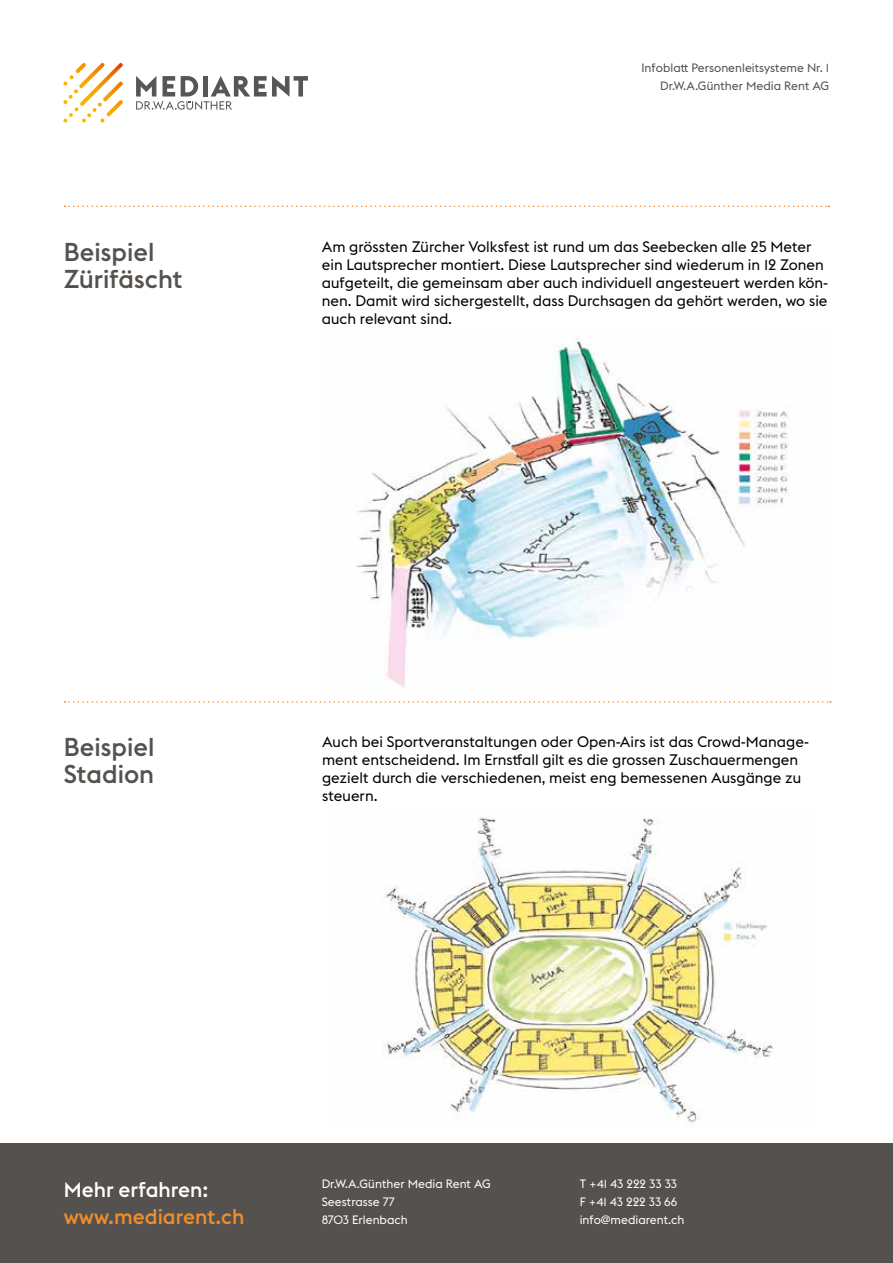
<style>
.page{position:relative;width:893px;height:1263px;background:#fff}
.page>*{position:absolute;margin:0;border:0;box-sizing:border-box;transform-origin:0 0}
.t1{font:500 25.5px/27px "Euclid Flex";color:#55514e}
.t2{font:500 21px "Euclid Flex";color:#f08e2c}
.t3{font:500 21px "Euclid Flex";color:#fff}
.t4{font:15px/18px "Euclid Flex";color:#000}
.t5{font:12px/18px "Euclid Flex";color:#fff}
.t6{font:12px/18px "Euclid Flex";color:#55514e;text-align:right}
</style>
<div class="page">
<div style="left:0;top:1143px;width:893px;height:120px;background:#55514e"></div>
<svg style="left:63px;top:63px;width:60px;height:59px"></svg>
<svg style="left:136px;top:76px;width:172px;height:34px"></svg>
<svg style="left:65px;top:206px;width:764px;height:1px"></svg>
<img style="left:356px;top:335px;width:433px;height:353px">
<img style="left:382px;top:817px;width:392px;height:306px">
<svg style="left:65px;top:701px;width:766px;height:2px"></svg>
<h1 class="t1" style="left:64px;top:239px;width:120px">Beispiel<br>Zürifäscht</h1>
<p class="t6" style="left:641px;top:59px;width:189px">Infoblatt Personenleitsysteme Nr. 1<br>Dr.W.A.Günther Media Rent AG</p>
<p class="t4" style="left:322px;top:238px;width:508px">Am grössten Zürcher Volksfest ist rund um das Seebecken alle 25 Meter ein Lautsprecher montiert. Diese Lautsprecher sind wiederum in 12 Zonen aufgeteilt, die gemeinsam aber auch individuell angesteuert werden kön&shy;nen. Damit wird sichergestellt, dass Durchsagen da gehört werden, wo sie auch relevant sind.</p>
<h1 class="t1" style="left:64px;top:734px;width:92px">Beispiel<br>Stadion</h1>
<p class="t4" style="left:322px;top:733px;width:488px">Auch bei Sportveranstaltungen oder Open-Airs ist das Crowd-Manage&shy;ment entscheidend. Im Ernstfall gilt es die grossen Zuschauermengen gezielt durch die verschiedenen, meist eng bemessenen Ausgänge zu steuern.</p>
<h2 class="t3" style="left:64px;top:1177px;width:146px">Mehr erfahren:</h2>
<h2 class="t2" style="left:64px;top:1204px;width:182px">www.mediarent.ch</h2>
<p class="t5" style="left:322px;top:1175px;width:171px">Dr.W.A.Günther Media Rent AG<br>Seestrasse 77<br>8703 Erlenbach</p>
<p class="t5" style="left:580px;top:1175px;width:106px">T +41 43 222 33 33<br>F +41 43 222 33 66 info@mediarent.ch</p>
</div>
